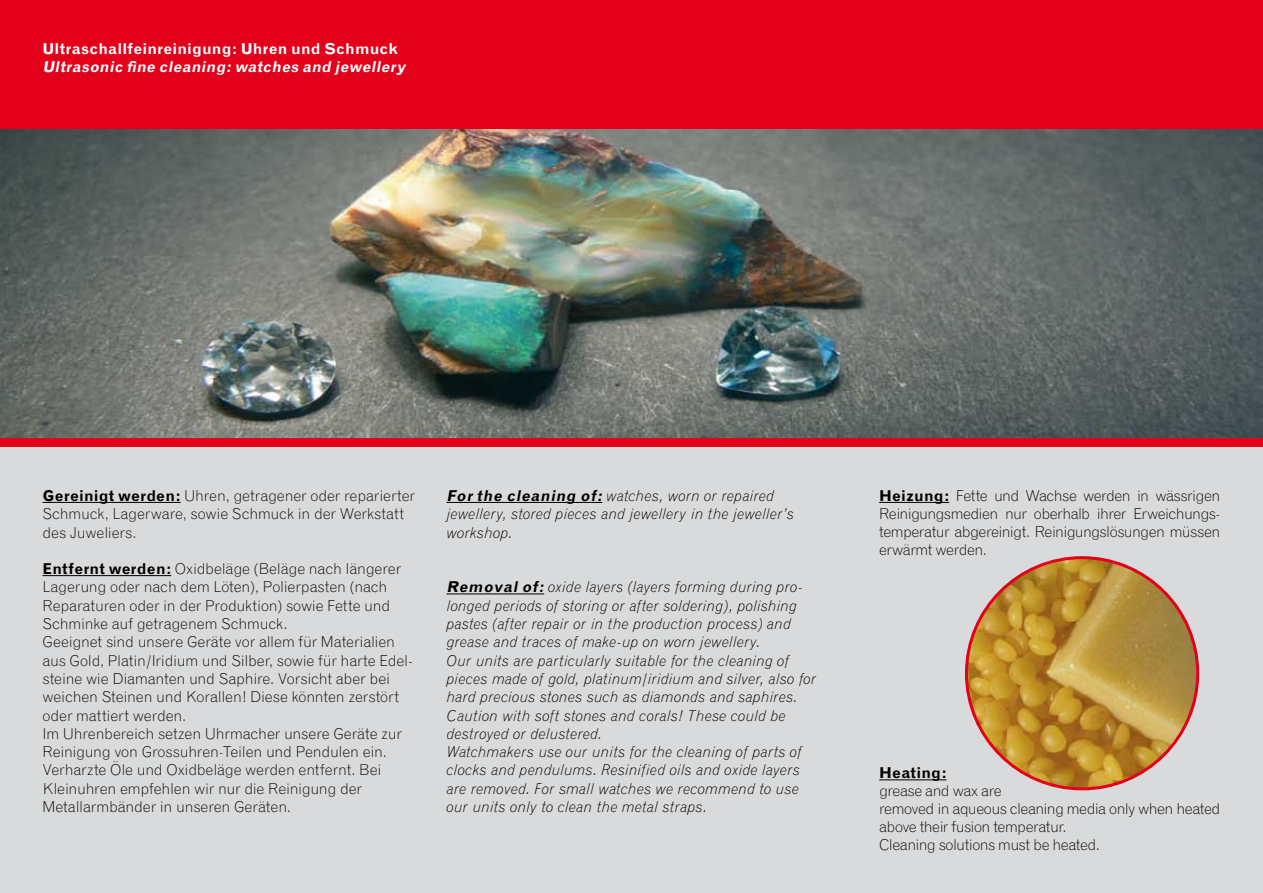
<style>
.page{position:relative;width:1263px;height:893px;background:#fff}
.page>*{position:absolute;margin:0;border:0;box-sizing:border-box;transform-origin:0 0}
.t1{font:300 15px/18.3px "Grotesque";letter-spacing:-.015em;color:#000}
.t2{font:italic 300 15px/18.3px "Grotesque";color:#000}
.t3{font:300 15px/18px "Grotesque";letter-spacing:-.035em;color:#000}
.t4{font:italic 700 15px "Grotesque";color:#fff}
.t5{font:700 15px "Grotesque";letter-spacing:.01em;color:#fff}
.t6{font:700 15px "Grotesque";letter-spacing:.015em;color:#000}
.s1{font-weight:700}
</style>
<div class="page">
<img style="left:0;top:129px;width:1263px;height:309px">
<div style="left:0;top:442px;width:1263px;height:451px;background:#d9dadb"></div>
<div style="left:0;top:0;width:1263px;height:129px;background:#e2001a"></div>
<img style="left:966px;top:558px;width:232px;height:231px;border-radius:50%">
<hr style="left:43px;top:502px;width:138px;height:1px;background:#000">
<hr style="left:43px;top:575px;width:128px;height:1px;background:#000">
<hr style="left:446px;top:502px;width:156px;height:1px;background:#000">
<hr style="left:446px;top:594px;width:98px;height:1px;background:#000">
<hr style="left:879px;top:502px;width:70px;height:1px;background:#000">
<hr style="left:879px;top:779px;width:67px;height:1px;background:#000">
<div style="left:0;top:438px;width:1263px;height:8px;background:#e2001a"></div>
<p class="t5" style="left:43px;top:40px;width:357px">Ultraschallfeinreinigung: Uhren und Schmuck</p>
<p class="t4" style="left:43px;top:58px;width:368px">Ultrasonic fine cleaning:watches and jewellery</p>
<p class="t1" style="left:43px;top:486px;width:374px"><span class="s1">Gereinigt werden:</span> Uhren, getragener oder reparierter<br>Schmuck, Lagerware, sowie Schmuck in der Werkstatt des Juweliers.</p>
<p class="t1" style="left:43px;top:560px;width:372px"><span class="s1">Entfernt werden:</span> Oxidbeläge (Beläge nach längerer Lagerung oder nach dem Löten), Polierpasten (nach Reparaturen oder in der Produktion) sowie Fette und Schminke auf getragenem Schmuck.<br>Geeignet sind unsere Geräte vor allem für Materialien aus Gold, Platin/Iridium und Silber, sowie für harte Edel&shy;steine wie Diamanten und Saphire. Vorsicht aber bei weichen Steinen und Korallen! Diese könnten zerstört oder mattiert werden.<br>Im Uhrenbereich setzen Uhrmacher unsere Geräte zur Reinigung von Grossuhren-Teilen und Pendulen ein.<br>Verharzte Öle und Oxidbeläge werden entfernt. Bei Kleinuhren empfehlen wir nur die Reinigung der Metallarmbänder in unseren Geräten.</p>
<p class="t2" style="left:446px;top:486px;width:349px"><span class="s1">For the cleaning of:</span> watches, worn or repaired jewellery, stored pieces and jewellery in the jeweller’s workshop.</p>
<p class="t2" style="left:446px;top:578px;width:371px"><span class="s1">Removal of:</span> oxide layers (layers forming during pro&shy;longed periods of storing or after soldering), polishing pastes (after repair or in the production process) and grease and traces of make-up on worn jewellery.<br>Our units are particularly suitable for the cleaning of pieces made of gold, platinum/iridium and silver, also for hard precious stones such as diamonds and saphires.<br>Caution with soft stones and corals! These could be destroyed or delustered.<br>Watchmakers use our units for the cleaning of parts of clocks and pendulums. Resinified oils and oxide layers are removed. For small watches we recommend to use our units only to clean the metal straps.</p>
<p class="t1" style="left:879px;top:487px;width:343px;text-align:justify"><span class="s1">Heizung:</span> Fette und Wachse werden in wässrigen Reinigungsmedien nur oberhalb ihrer Erweichungs&shy;temperatur abgereinigt. Reinigungslösungen müssen erwärmt werden.</p>
<p class="t6" style="left:879px;top:764px;width:69px">Heating:</p>
<p class="t3" style="left:879px;top:782px;width:343px">grease and wax are<br>removed in aqueous cleaning media only when heated above their fusion temperatur.<br>Cleaning solutions must be heated.</p>
</div>
